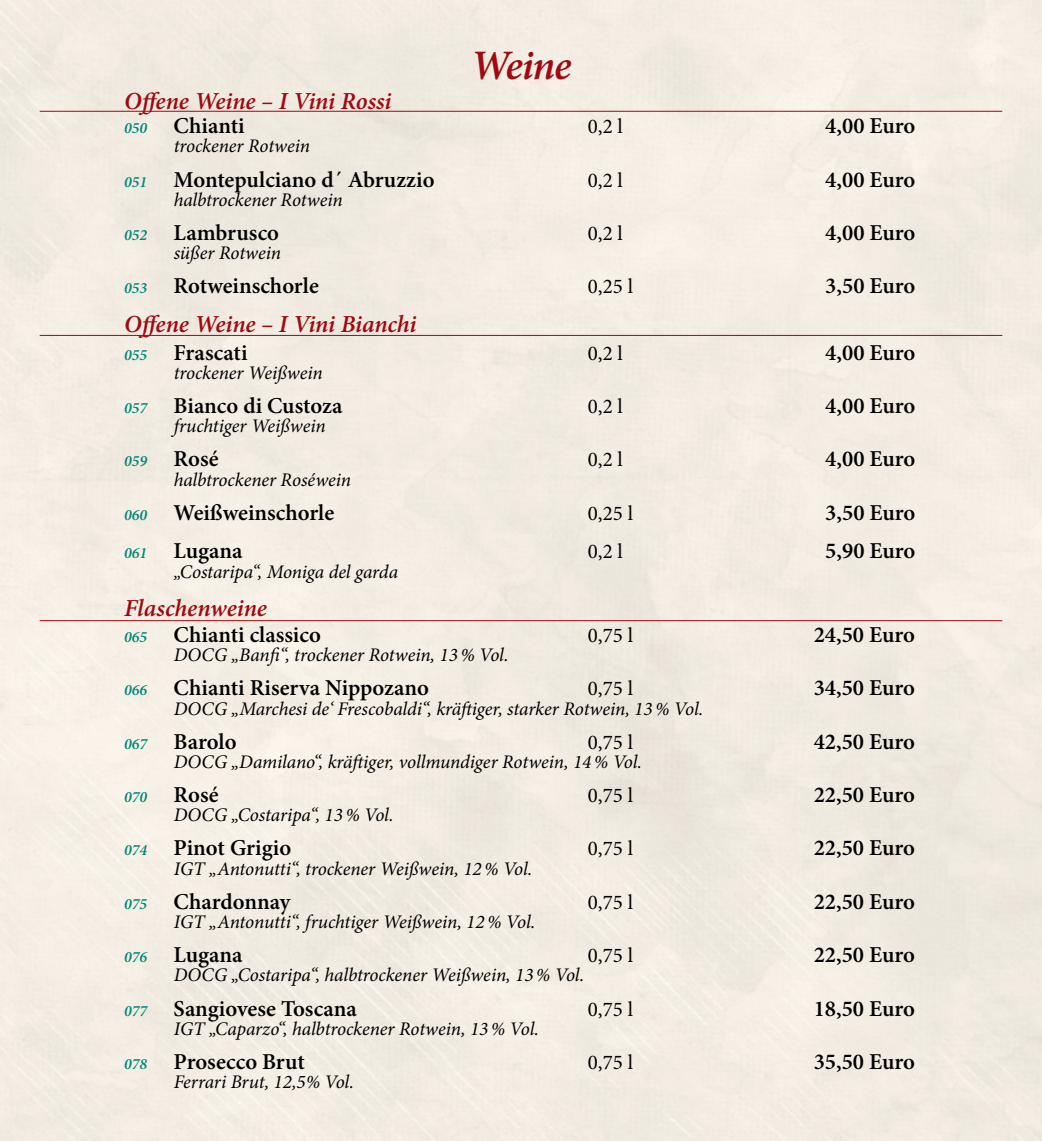
<style>
.page{position:relative;width:1042px;height:1141px;background:#fff}
.page>*{position:absolute;margin:0;border:0;box-sizing:border-box;transform-origin:0 0}
.t1{font:italic 600 42px "Minion Pro";letter-spacing:-.03em;color:#9f090f}
.t2{font:italic 600 24.5px "Minion Pro";letter-spacing:-.005em;color:#9f090f}
.t3{font:600 22.75px "Minion Pro";color:#000}
.t4{font:21px "Minion Pro";color:#000}
.t5{font:italic 19.25px "Minion Pro";letter-spacing:-.005em;color:#000}
.s1{font-style:italic;font-size:15.75px;color:#008878}
</style>
<div class="page">
<hr style="left:40px;top:111px;width:962px;height:1px;background:#9f090f">
<hr style="left:40px;top:335px;width:962px;height:1px;background:#9f090f">
<hr style="left:40px;top:620px;width:962px;height:1px;background:#9f090f">
<h1 class="t1" style="left:470px;top:36px;width:102px">Weine</h1>
<p class="t2" style="left:124px;top:84px;width:269px">Offene Weine – I Vini Rossi</p>
<p class="t3" style="left:124px;top:110px;width:122px"><span class="s1">050</span> Chianti</p>
<p class="t4" style="left:588px;top:112px;width:37px">0,2 l</p>
<p class="t3" style="left:825px;top:110px;width:91px">4,00 Euro</p>
<p class="t5" style="left:174px;top:133px;width:138px">trockener Rotwein</p>
<p class="t3" style="left:124px;top:164px;width:312px"><span class="s1">051</span> Montepulciano d´ Abruzzio</p>
<p class="t4" style="left:588px;top:166px;width:37px">0,2 l</p>
<p class="t3" style="left:825px;top:164px;width:91px">4,00 Euro</p>
<p class="t5" style="left:174px;top:187px;width:170px">halbtrockener Rotwein</p>
<p class="t3" style="left:124px;top:217px;width:157px"><span class="s1">052</span> Lambrusco</p>
<p class="t4" style="left:588px;top:219px;width:37px">0,2 l</p>
<p class="t3" style="left:825px;top:217px;width:91px">4,00 Euro</p>
<p class="t5" style="left:174px;top:240px;width:109px">süßer Rotwein</p>
<p class="t3" style="left:124px;top:270px;width:196px"><span class="s1">053</span> Rotweinschorle</p>
<p class="t4" style="left:588px;top:273px;width:47px">0,25 l</p>
<p class="t3" style="left:825px;top:270px;width:91px">3,50 Euro</p>
<p class="t2" style="left:124px;top:307px;width:294px">Offene Weine – I Vini Bianchi</p>
<p class="t3" style="left:124px;top:337px;width:125px"><span class="s1">055</span> Frascati</p>
<p class="t4" style="left:588px;top:339px;width:37px">0,2 l</p>
<p class="t3" style="left:825px;top:337px;width:91px">4,00 Euro</p>
<p class="t5" style="left:174px;top:360px;width:151px">trockener Weißwein</p>
<p class="t3" style="left:124px;top:390px;width:220px"><span class="s1">057</span> Bianco di Custoza</p>
<p class="t4" style="left:588px;top:392px;width:37px">0,2 l</p>
<p class="t3" style="left:825px;top:390px;width:91px">4,00 Euro</p>
<p class="t5" style="left:174px;top:413px;width:154px">fruchtiger Weißwein</p>
<p class="t3" style="left:124px;top:443px;width:96px"><span class="s1">059</span> Rosé</p>
<p class="t4" style="left:588px;top:446px;width:37px">0,2 l</p>
<p class="t3" style="left:825px;top:443px;width:91px">4,00 Euro</p>
<p class="t5" style="left:174px;top:466px;width:179px">halbtrockener Roséwein</p>
<p class="t3" style="left:124px;top:497px;width:212px"><span class="s1">060</span> Weißweinschorle</p>
<p class="t4" style="left:588px;top:499px;width:47px">0,25 l</p>
<p class="t3" style="left:825px;top:497px;width:91px">3,50 Euro</p>
<p class="t3" style="left:124px;top:535px;width:120px"><span class="s1">061</span> Lugana</p>
<p class="t4" style="left:588px;top:538px;width:37px">0,2 l</p>
<p class="t3" style="left:825px;top:535px;width:91px">5,90 Euro</p>
<p class="t5" style="left:174px;top:558px;width:226px">„Costaripa“, Moniga del garda</p>
<p class="t2" style="left:124px;top:591px;width:144px">Flaschenweine</p>
<p class="t3" style="left:124px;top:619px;width:198px"><span class="s1">065</span> Chianti classico</p>
<p class="t4" style="left:588px;top:621px;width:47px">0,75 l</p>
<p class="t3" style="left:814px;top:619px;width:103px">24,50 Euro</p>
<p class="t5" style="left:174px;top:642px;width:336px">DOCG „Banfi“, trockener Rotwein, 13% Vol.</p>
<p class="t3" style="left:124px;top:672px;width:306px"><span class="s1">066</span> Chianti Riserva Nippozano</p>
<p class="t4" style="left:588px;top:675px;width:47px">0,75 l</p>
<p class="t3" style="left:814px;top:672px;width:103px">34,50 Euro</p>
<p class="t5" style="left:174px;top:695px;width:531px">DOCG „Marchesi de‘ Frescobaldi“, kräftiger, starker Rotwein, 13% Vol.</p>
<p class="t3" style="left:124px;top:726px;width:114px"><span class="s1">067</span> Barolo</p>
<p class="t4" style="left:588px;top:728px;width:47px">0,75 l</p>
<p class="t3" style="left:814px;top:726px;width:103px">42,50 Euro</p>
<p class="t5" style="left:174px;top:749px;width:470px">DOCG „Damilano“, kräftiger, vollmundiger Rotwein, 14% Vol.</p>
<p class="t3" style="left:124px;top:779px;width:96px"><span class="s1">070</span> Rosé</p>
<p class="t4" style="left:588px;top:781px;width:47px">0,75 l</p>
<p class="t3" style="left:814px;top:779px;width:103px">22,50 Euro</p>
<p class="t5" style="left:174px;top:802px;width:221px">DOCG „Costaripa“, 13% Vol.</p>
<p class="t3" style="left:124px;top:832px;width:169px"><span class="s1">074</span> Pinot Grigio</p>
<p class="t4" style="left:588px;top:835px;width:47px">0,75 l</p>
<p class="t3" style="left:814px;top:832px;width:103px">22,50 Euro</p>
<p class="t5" style="left:174px;top:855px;width:360px">IGT „Antonutti“, trockener Weißwein, 12% Vol.</p>
<p class="t3" style="left:124px;top:886px;width:168px"><span class="s1">075</span> Chardonnay</p>
<p class="t4" style="left:588px;top:888px;width:47px">0,75 l</p>
<p class="t3" style="left:814px;top:886px;width:103px">22,50 Euro</p>
<p class="t5" style="left:174px;top:909px;width:363px">IGT „Antonutti“, fruchtiger Weißwein, 12% Vol.</p>
<p class="t3" style="left:124px;top:939px;width:120px"><span class="s1">076</span> Lugana</p>
<p class="t4" style="left:588px;top:941px;width:47px">0,75 l</p>
<p class="t3" style="left:814px;top:939px;width:103px">22,50 Euro</p>
<p class="t5" style="left:174px;top:962px;width:412px">DOCG „Costaripa“, halbtrockener Weißwein, 13% Vol.</p>
<p class="t3" style="left:124px;top:993px;width:234px"><span class="s1">077</span> Sangiovese Toscana</p>
<p class="t4" style="left:588px;top:995px;width:47px">0,75 l</p>
<p class="t3" style="left:814px;top:993px;width:103px">18,50 Euro</p>
<p class="t5" style="left:174px;top:1016px;width:367px">IGT „Caparzo“, halbtrockener Rotwein, 13% Vol.</p>
<p class="t3" style="left:124px;top:1046px;width:182px"><span class="s1">078</span> Prosecco Brut</p>
<p class="t4" style="left:588px;top:1048px;width:47px">0,75 l</p>
<p class="t3" style="left:814px;top:1046px;width:103px">35,50 Euro</p>
<p class="t5" style="left:174px;top:1069px;width:182px">Ferrari Brut, 12,5% Vol.</p>
</div>
